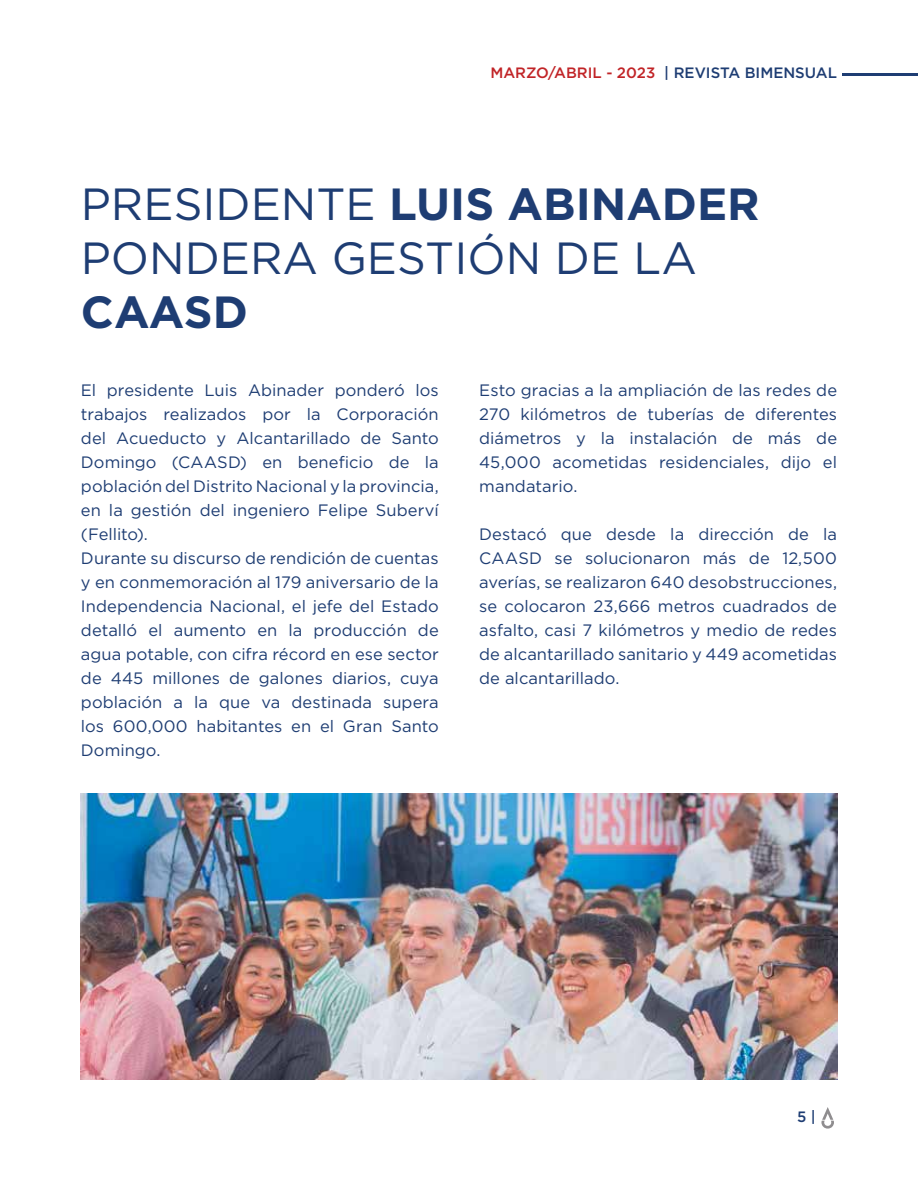
<style>
.page{position:relative;width:918px;height:1188px;background:#fff}
.page>*{position:absolute;margin:0;border:0;box-sizing:border-box;transform-origin:0 0}
.t1{font:45px/54px "Gotham Pro";color:#1e3d73}
.t2{font:700 45px "Gotham Pro";letter-spacing:-.005em;color:#1e3d73}
.t3{font:16.5px/24px "Gotham Pro";letter-spacing:.005em;color:#1e3d73;text-align:justify}
.t4{font:500 15px "Gotham Pro";color:#1e3d73}
.s1{color:#c12427}
.s2{font-weight:700}
</style>
<div class="page">
<hr style="left:843px;top:73px;width:75px;height:2px;background:#1e3d73">
<svg style="left:821px;top:1107px;width:13px;height:22px"></svg>
<img style="left:81px;top:793px;width:756px;height:287px">
<p class="t4" style="left:490px;top:65px;width:348px"><span class="s1">MARZO/ABRIL - 2023</span> | REVISTA BIMENSUAL</p>
<h1 class="t1" style="left:81px;top:177px;width:680px">PRESIDENTE <span class="s2">LUIS ABINADER<br></span>PONDERA GESTIÓN DE LA</h1>
<h1 class="t2" style="left:81px;top:286px;width:168px">CAASD</h1>
<p class="t3" style="left:81px;top:378px;width:359px;text-align:left">El presidente Luis Abinader ponderó los trabajos realizados por la Corporación del Acueducto y Alcantarillado de Santo Domingo (CAASD) en beneficio de la población del Distrito Nacional y la provincia, en la gestión del ingeniero Felipe Suberví (Fellito).<br>Durante su discurso de rendición de cuentas y en conmemoración al 179 aniversario de la Independencia Nacional, el jefe del Estado detalló el aumento en la producción de agua potable, con cifra récord en ese sector de 445 millones de galones diarios, cuya población a la que va destinada supera los 600,000 habitantes en el Gran Santo Domingo.</p>
<p class="t3" style="left:479px;top:378px;width:359px">Esto gracias a la ampliación de las redes de 270 kilómetros de tuberías de diferentes diámetros y la instalación de más de 45,000 acometidas residenciales, dijo el mandatario.</p>
<p class="t3" style="left:479px;top:522px;width:359px">Destacó que desde la dirección de la CAASD se solucionaron más de 12,500 averías, se realizaron 640 desobstrucciones, se colocaron 23,666 metros cuadrados de asfalto, casi 7 kilómetros y medio de redes de alcantarillado sanitario y 449 acometidas de alcantarillado.</p>
<p class="t4" style="left:797px;top:1108px;width:20px">5 |</p>
</div>
